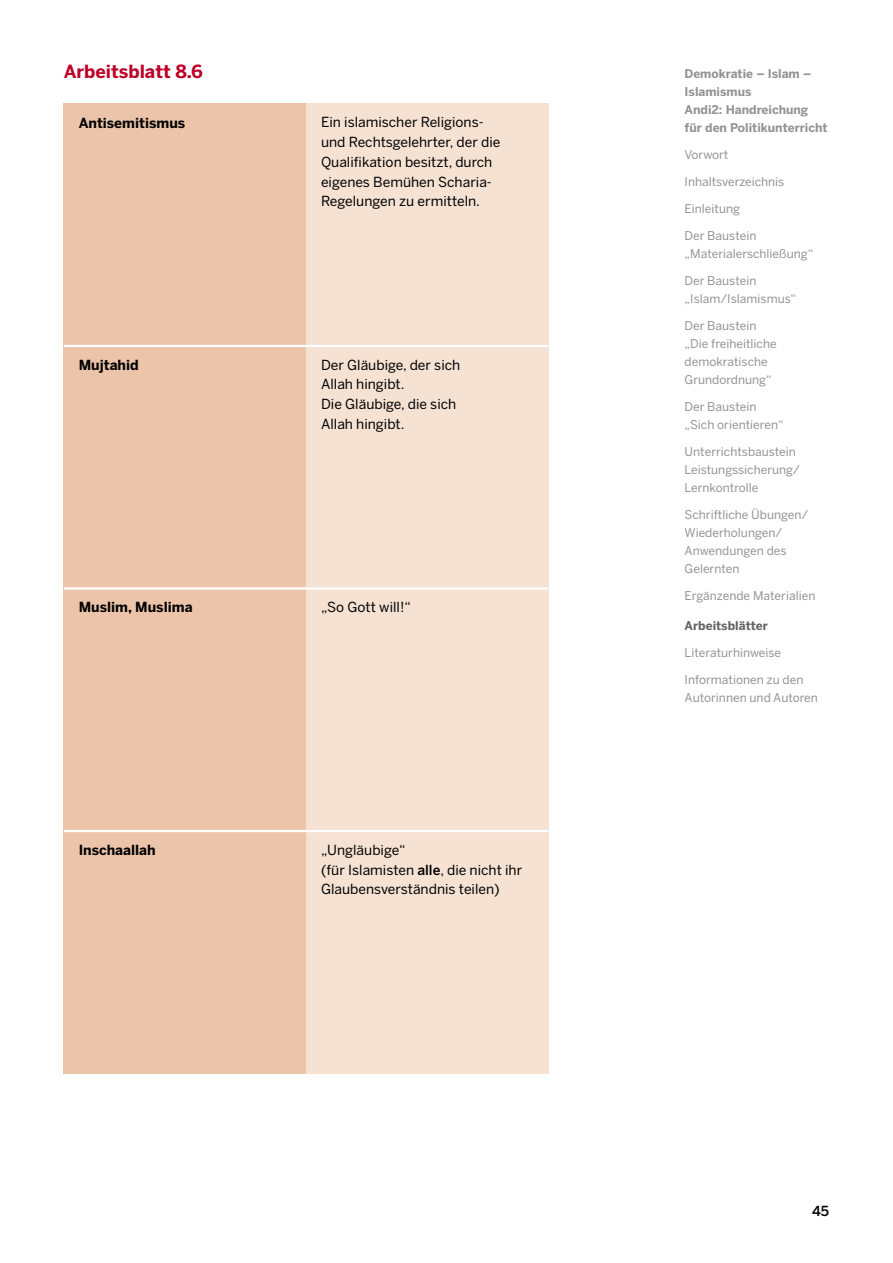
<style>
.page{position:relative;width:893px;height:1263px;background:#fff}
.page>*{position:absolute;margin:0;border:0;box-sizing:border-box;transform-origin:0 0}
.t1{font:700 18px "Benton Sans";color:#be0027}
.t2{font:13.8px/19.8px "Benton Sans";color:#000}
.t3{font:700 13.8px "Benton Sans";color:#000}
.t4{font:500 13.8px "Benton Sans";color:#000}
.t5{font:12px/18px "Benton Sans";color:#939393}
.t6{font:700 12px/18px "Benton Sans";color:#939393}
.t7{font:700 12px "Benton Sans";color:#636363}
.s1{font-weight:500}
</style>
<div class="page">
<div style="left:64px;top:103px;width:242px;height:970px;background:#ecc4a9"></div>
<div style="left:306px;top:103px;width:243px;height:970px;background:#f6e2d3"></div>
<hr style="left:64px;top:345px;width:485px;height:2px;background:#fff">
<hr style="left:64px;top:587px;width:485px;height:3px;background:#fff">
<hr style="left:64px;top:830px;width:485px;height:2px;background:#fff">
<h1 class="t1" style="left:64px;top:60px;width:141px">Arbeitsblatt 8.6</h1>
<p class="t3" style="left:79px;top:115px;width:108px">Antisemitismus</p>
<p class="t2" style="left:321px;top:112px;width:181px">Ein islamischer Religions&shy;und Rechtsgelehrter, der die<br>Qualifikation besitzt, durch eigenes Bemühen Scharia-<br>Regelungen zu ermitteln.</p>
<p class="t3" style="left:79px;top:356px;width:62px">Mujtahid</p>
<p class="t2" style="left:321px;top:355px;width:141px">Der Gläubige, der sich<br>Allah hingibt.<br>Die Gläubige, die sich<br>Allah hingibt.</p>
<p class="t3" style="left:79px;top:599px;width:115px">Muslim, Muslima</p>
<p class="t2" style="left:321px;top:597px;width:91px">„So Gott will!“</p>
<p class="t3" style="left:79px;top:841px;width:79px">Inschaallah</p>
<p class="t2" style="left:321px;top:840px;width:203px">„Ungläubige“<br>(für Islamisten <span class="s1">alle</span>, die nicht ihr<br>Glaubensverständnis teilen)</p>
<p class="t6" style="left:685px;top:64px;width:145px">Demokratie – Islam –<br>Islamismus<br>Andi2: Handreichung für den Politikunterricht</p>
<p class="t5" style="left:685px;top:145px;width:45px">Vorwort</p>
<p class="t5" style="left:685px;top:172px;width:101px">Inhaltsverzeichnis</p>
<p class="t5" style="left:685px;top:199px;width:57px">Einleitung</p>
<p class="t5" style="left:685px;top:226px;width:130px">Der Baustein „Materialerschließung“</p>
<p class="t5" style="left:685px;top:271px;width:113px">Der Baustein „Islam/Islamismus“</p>
<p class="t5" style="left:685px;top:316px;width:94px">Der Baustein „Die freiheitliche demokratische<br>Grundordnung“</p>
<p class="t5" style="left:685px;top:397px;width:101px">Der Baustein „Sich orientieren“</p>
<p class="t5" style="left:685px;top:442px;width:117px">Unterrichtsbaustein<br>Leistungssicherung/<br>Lernkontrolle</p>
<p class="t5" style="left:685px;top:505px;width:125px">Schriftliche Übungen/<br>Wiederholungen/<br>Anwendungen des<br>Gelernten</p>
<p class="t5" style="left:685px;top:586px;width:132px">Ergänzende Materialien</p>
<p class="t7" style="left:685px;top:618px;width:85px">Arbeitsblätter</p>
<p class="t5" style="left:685px;top:643px;width:98px">Literaturhinweise</p>
<p class="t5" style="left:685px;top:670px;width:135px">Informationen zu den<br>Autorinnen und Autoren</p>
<p class="t4" style="left:812px;top:1202px;width:19px">45</p>
</div>
